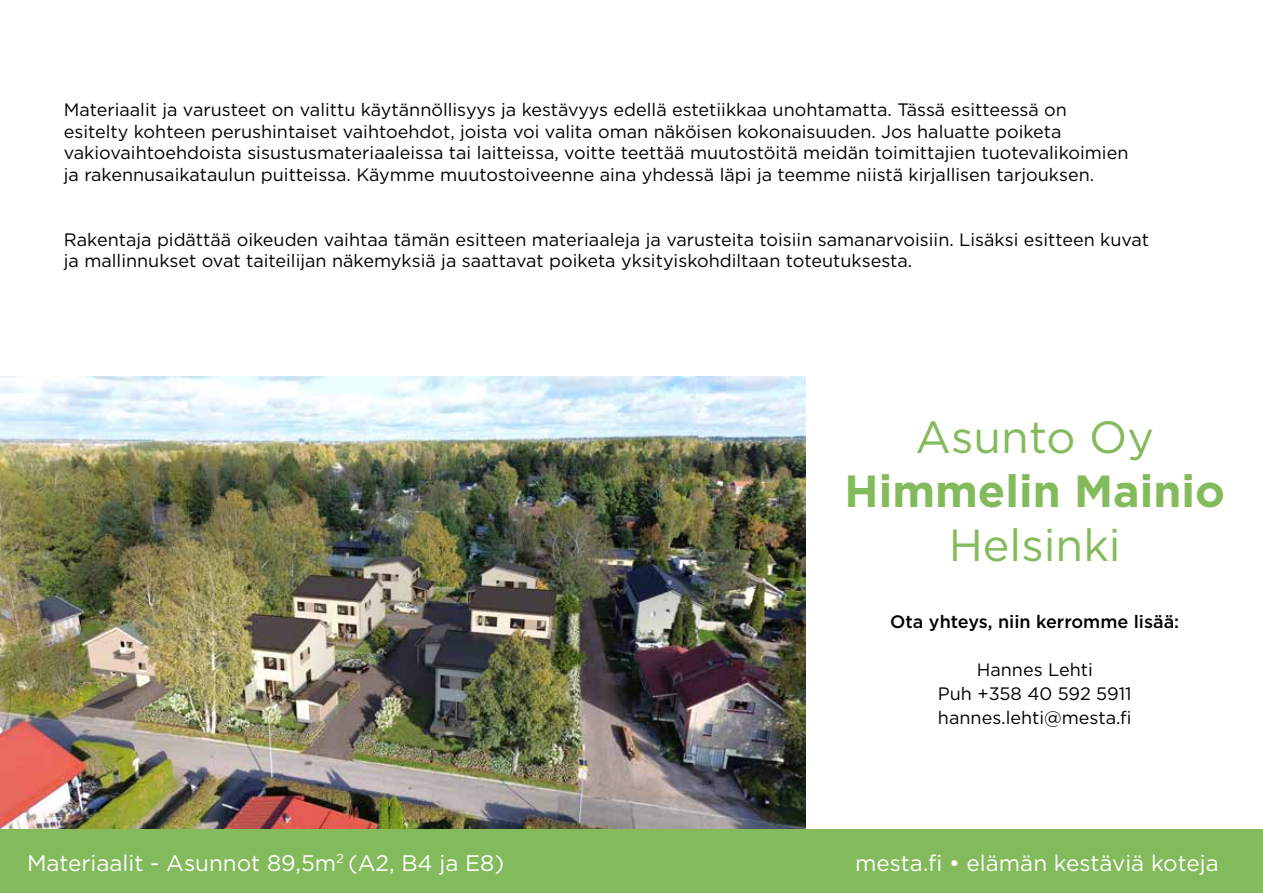
<style>
.page{position:relative;width:1263px;height:893px;background:#fff}
.page>*{position:absolute;margin:0;border:0;box-sizing:border-box;transform-origin:0 0}
.t1{font:45px "Gotham";color:#83ba5b}
.t2{font:700 45px "Gotham";color:#83ba5b}
.t3{font:22.5px "Gotham";color:#fff}
.t4{font:18px/21.6px "Gotham";color:#000}
.t5{font:500 18px "Gotham";color:#000}
</style>
<div class="page">
<img style="left:0;top:376px;width:805px;height:453px">
<div style="left:0;top:829px;width:1263px;height:64px;background:#83ba5b"></div>
<p class="t4" style="left:64px;top:99px;width:1066px">Materiaalit ja varusteet on valittu käytännöllisyys ja kestävyys edellä estetiikkaa unohtamatta. Tässä esitteessä on esitelty kohteen perushintaiset vaihtoehdot, joista voi valita oman näköisen kokonaisuuden. Jos haluatte poiketa vakiovaihtoehdoista sisustusmateriaaleissa tai laitteissa, voitte teettää muutostöitä meidän toimittajien tuotevalikoimien ja rakennusaikataulun puitteissa. Käymme muutostoiveenne aina yhdessä läpi ja teemme niistä kirjallisen tarjouksen.</p>
<p class="t4" style="left:64px;top:228px;width:1087px">Rakentaja pidättää oikeuden vaihtaa tämän esitteen materiaaleja ja varusteita toisiin samanarvoisiin. Lisäksi esitteen kuvat ja mallinnukset ovat taiteilijan näkemyksiä ja saattavat poiketa yksityiskohdiltaan toteutuksesta.</p>
<h1 class="t1" style="left:915px;top:408px;width:240px">Asunto Oy</h1>
<h1 class="t2" style="left:844px;top:461px;width:382px">Himmelin Mainio</h1>
<h1 class="t1" style="left:949px;top:516px;width:174px">Helsinki</h1>
<p class="t5" style="left:890px;top:610px;width:290px">Ota yhteys, niin kerromme lisää:</p>
<p class="t4" style="left:938px;top:657px;width:195px;line-height:24px;text-align:center">Hannes Lehti<br>Puh +358 40 592 5911 hannes.lehti@mesta.fi</p>
<p class="t3" style="left:27px;top:848px;width:479px">Materiaalit - Asunnot 89,5m<sup>2</sup> (A2, B4 ja E8)</p>
<p class="t3" style="left:855px;top:848px;width:365px">mesta.fi • elämän kestäviä koteja</p>
</div>
